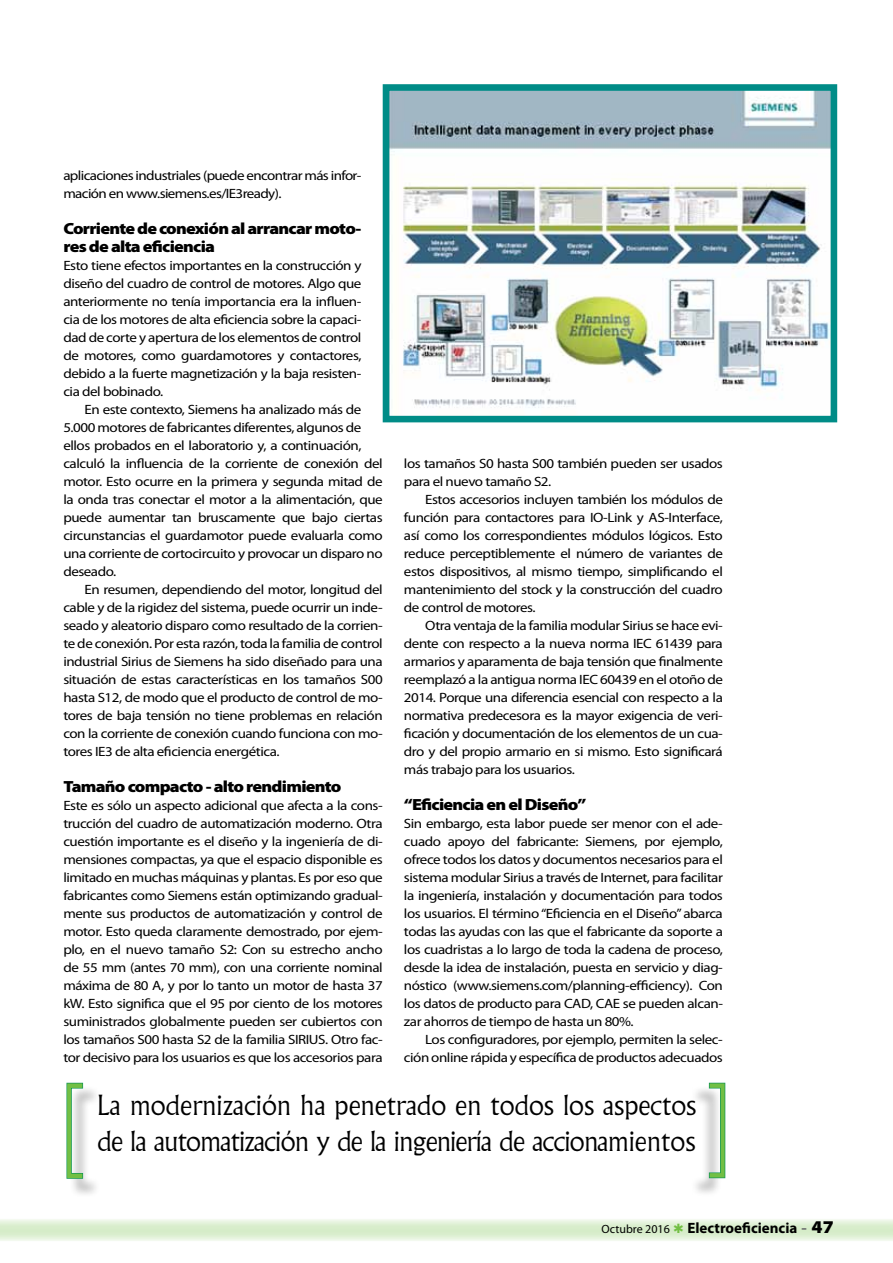
<style>
.page{position:relative;width:893px;height:1263px;background:#fff}
.page>*{position:absolute;margin:0;border:0;box-sizing:border-box;transform-origin:0 0}
.t1{font:300 118.5px "Myriad Pro";color:#72bf44;scale:.75 1}
.t2{font:300 117.9px "Myriad Pro";color:#72bf44;scale:.75 1}
.t3{font:300 27px "Albertus MT Std";letter-spacing:-.03em;color:#000}
.t4{font:300 27px "Albertus MT Std";color:#000}
.t5{font:900 16.2px/18px "Myriad Pro";letter-spacing:-.04em;color:#000;scale:1.11 1}
.t6{font:700 15px "Myriad Pro";color:#000}
.t7{font:13.5px/18px "Myriad Pro";letter-spacing:-.03em;color:#000;text-align:justify;scale:1.11 1}
.s1{font-weight:400;font-size:12px}
.s2{font-family:"Times New Roman";font-weight:400;font-size:18px;color:#636466}
.s3{font-weight:900;font-stretch:semi-expanded;font-size:18px}
</style>
<div class="page">
<svg style="left:0;top:1219px;width:893px;height:22px;background:#e0f0d6"></svg>
<img style="left:391px;top:92px;width:438px;height:316px">
<div style="left:383px;top:84px;width:454px;height:338px;border:7px solid #008c87"></div>
<div style="left:69px;top:1085px;width:33px;height:113px;background:#000;opacity:.3"></div>
<svg style="left:66px;top:1082px;width:18px;height:97px"></svg>
<div style="left:690px;top:1085px;width:33px;height:112px;background:#000;opacity:.3"></div>
<svg style="left:708px;top:1082px;width:18px;height:97px"></svg>
<svg style="left:674px;top:1223px;width:9px;height:10px"></svg>
<p class="t7" style="left:63px;top:167px;width:270px">aplicaciones industriales (puede encontrar más infor&shy;mación en www.siemens.es/IE3ready).</p>
<p class="t5" style="left:63px;top:220px;width:270px">Corriente de conexión al arrancar moto&shy;res de alta eficiencia</p>
<p class="t7" style="left:63px;top:257px;width:270px">Esto tiene efectos importantes en la construcción y diseño del cuadro de control de motores. Algo que anteriormente no tenía importancia era la influen&shy;cia de los motores de alta eficiencia sobre la capaci&shy;dad de corte y apertura de los elementos de control de motores, como guardamotores y contactores, debido a la fuerte magnetización y la baja resisten&shy;cia del bobinado.</p>
<p class="t7" style="left:63px;top:401px;width:289px;text-align:left;text-indent:21px">En este contexto, Siemens ha analizado más de 5.000 motores de fabricantes diferentes, algunos de ellos probados en el laboratorio y, a continuación, calculó la influencia de la corriente de conexión del motor. Esto ocurre en la primera y segunda mitad de la onda tras conectar el motor a la alimentación, que puede aumentar tan bruscamente que bajo ciertas circunstancias el guardamotor puede evaluarla como una corriente de cortocircuito y provocar un disparo no deseado.</p>
<p class="t7" style="left:63px;top:581px;width:289px;text-indent:21px">En resumen, dependiendo del motor, longitud del cable y de la rigidez del sistema, puede ocurrir un inde&shy;seado y aleatorio disparo como resultado de la corrien&shy;te de conexión. Por esta razón, toda la familia de control industrial Sirius de Siemens ha sido diseñado para una situación de estas características en los tamaños S00 hasta S12, de modo que el producto de control de mo&shy;tores de baja tensión no tiene problemas en relación con la corriente de conexión cuando funciona con mo&shy;tores IE3 de alta eficiencia energética.</p>
<p class="t5" style="left:63px;top:778px;width:252px">Tamaño compacto - alto rendimiento</p>
<p class="t7" style="left:63px;top:797px;width:289px">Este es sólo un aspecto adicional que afecta a la cons&shy;trucción del cuadro de automatización moderno. Otra cuestión importante es el diseño y la ingeniería de di&shy;mensiones compactas, ya que el espacio disponible es limitado en muchas máquinas y plantas. Es por eso que fabricantes como Siemens están optimizando gradual&shy;mente sus productos de automatización y control de motor. Esto queda claramente demostrado, por ejem&shy;plo, en el nuevo tamaño S2: Con su estrecho ancho de 55 mm (antes 70 mm), con una corriente nominal máxima de 80 A, y por lo tanto un motor de hasta 37 kW. Esto significa que el 95 por ciento de los motores suministrados globalmente pueden ser cubiertos con los tamaños S00 hasta S2 de la familia SIRIUS. Otro fac&shy;tor decisivo para los usuarios es que los accesorios para</p>
<h3 class="t4" style="left:97px;top:1089px;width:601px">La modernización ha penetrado en todos los aspectos</h3>
<p class="t7" style="left:404px;top:455px;width:289px">los tamaños S0 hasta S00 también pueden ser usados para el nuevo tamaño S2.</p>
<p class="t7" style="left:404px;top:491px;width:289px;text-indent:21px">Estos accesorios incluyen también los módulos de función para contactores para IO-Link y AS-Interface, así como los correspondientes módulos lógicos. Esto reduce perceptiblemente el número de variantes de estos dispositivos, al mismo tiempo, simplificando el mantenimiento del stock y la construcción del cuadro de control de motores.</p>
<p class="t7" style="left:404px;top:617px;width:289px;text-indent:21px">Otra ventaja de la familia modular Sirius se hace evi&shy;dente con respecto a la nueva norma IEC 61439 para armarios y aparamenta de baja tensión que finalmente reemplazó a la antigua norma IEC 60439 en el otoño de 2014. Porque una diferencia esencial con respecto a la normativa predecesora es la mayor exigencia de veri&shy;ficación y documentación de los elementos de un cua&shy;dro y del propio armario en si mismo. Esto significará más trabajo para los usuarios.</p>
<p class="t5" style="left:404px;top:796px;width:166px">“Eficiencia en el Diseño”</p>
<p class="t7" style="left:404px;top:815px;width:289px">Sin embargo, esta labor puede ser menor con el ade&shy;cuado apoyo del fabricante: Siemens, por ejemplo, ofrece todos los datos y documentos necesarios para el sistema modular Sirius a través de Internet, para facilitar la ingeniería, instalación y documentación para todos los usuarios. El término “Eficiencia en el Diseño” abarca todas las ayudas con las que el fabricante da soporte a los cuadristas a lo largo de toda la cadena de proceso, desde la idea de instalación, puesta en servicio y diag&shy;nóstico (www.siemens.com/planning-efficiency). Con los datos de producto para CAD, CAE se pueden alcan&shy;zar ahorros de tiempo de hasta un 80%.</p>
<p class="t7" style="left:404px;top:1031px;width:289px;text-align:right">Los configuradores, por ejemplo, permiten la selec&shy;ción online rápida y específica de productos adecuados</p>
<h2 class="t2" style="left:709px;top:1060px;width:33px">]</h2>
<h1 class="t1" style="left:59px;top:1060px;width:33px">[</h1>
<h3 class="t3" style="left:98px;top:1125px;width:599px">de la automatización y de la ingeniería de accionamientos</h3>
<p class="t6" style="left:602px;top:1219px;width:234px"><span class="s1">Octubre 2016</span> Electroeficiencia <span class="s2">-</span> <span class="s3">47</span></p>
</div>
